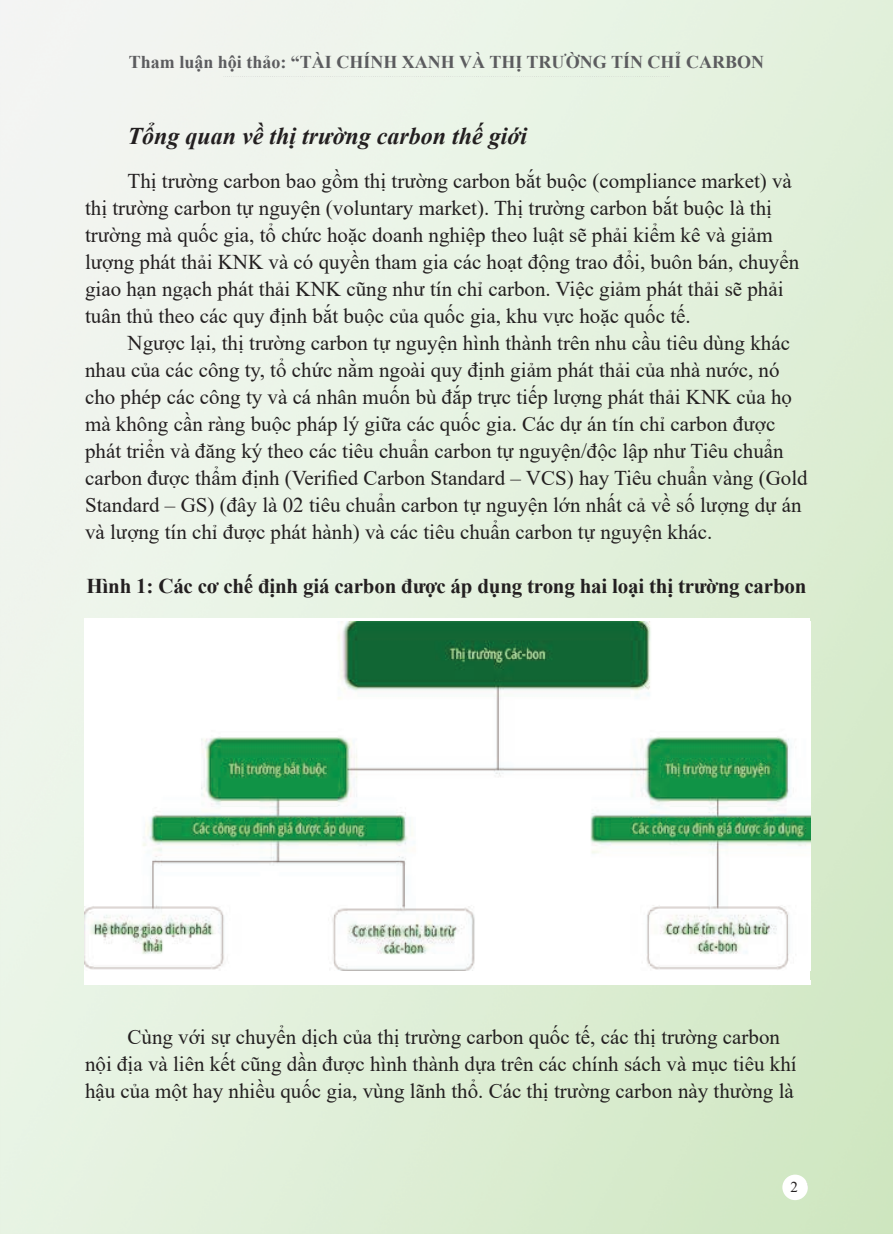
<style>
.page{position:relative;width:893px;height:1234px;background:#fff}
.page>*{position:absolute;margin:0;border:0;box-sizing:border-box;transform-origin:0 0}
.t1{font:italic 700 24px "Times New Roman";color:#231f20}
.t2{font:21px/27px "Times New Roman";color:#231f20}
.t3{font:700 21px "Times New Roman";letter-spacing:-.01em;color:#231f20}
.t4{font:700 18px "Times New Roman";color:#5c5c5f}
.t5{font:18px "Minion Pro";color:#231f20}
.s1{font-family:"Times New Roman";font-size:15px}
</style>
<div class="page">
<img style="left:0;top:0;width:893px;height:1233px">
<img style="left:130px;top:52px;width:634px;height:20px">
<img style="left:521px;top:76px;width:149px;height:1px">
<hr style="left:84px;top:618px;width:726px;height:3px;background:#fff">
<div style="left:84px;top:621px;width:726px;height:359px;background:#fff"></div>
<img style="left:84px;top:621px;width:726px;height:349px">
<img style="left:84px;top:980px;width:726px;height:4px">
<div style="left:782px;top:1174px;width:26px;height:25px;background:#fff;border-radius:50%"></div>
<p class="t4" style="left:129px;top:49px;width:637px">Tham luận hội thảo: “TÀI CHÍNH XANH VÀ THỊ TRƯỜNG TÍN CHỈ CARBON</p>
<p class="t1" style="left:128px;top:119px;width:401px">Tổng quan về thị trường carbon thế giới</p>
<p class="t2" style="left:85px;top:167px;width:716px;text-indent:43px">Thị trường carbon bao gồm thị trường carbon bắt buộc (compliance market) và thị trường carbon tự nguyện (voluntary market). Thị trường carbon bắt buộc là thị trường mà quốc gia, tổ chức hoặc doanh nghiệp theo luật sẽ phải kiểm kê và giảm lượng phát thải KNK và có quyền tham gia các hoạt động trao đổi, buôn bán, chuyển giao hạn ngạch phát thải KNK cũng như tín chỉ carbon. Việc giảm phát thải sẽ phải tuân thủ theo các quy định bắt buộc của quốc gia, khu vực hoặc quốc tế.</p>
<p class="t2" style="left:85px;top:329px;width:724px;text-indent:43px">Ngược lại, thị trường carbon tự nguyện hình thành trên nhu cầu tiêu dùng khác nhau của các công ty, tổ chức nằm ngoài quy định giảm phát thải của nhà nước, nó cho phép các công ty và cá nhân muốn bù đắp trực tiếp lượng phát thải KNK của họ mà không cần ràng buộc pháp lý giữa các quốc gia. Các dự án tín chỉ carbon được phát triển và đăng ký theo các tiêu chuẩn carbon tự nguyện/độc lập như Tiêu chuẩn carbon được thẩm định (Verified Carbon Standard – VCS) hay Tiêu chuẩn vàng (Gold Standard – GS) (đây là 02 tiêu chuẩn carbon tự nguyện lớn nhất cả về số lượng dự án và lượng tín chỉ được phát hành) và các tiêu chuẩn carbon tự nguyện khác.</p>
<p class="t3" style="left:87px;top:571px;width:721px">Hình 1: Các cơ chế định giá carbon được áp dụng trong hai loại thị trường carbon</p>
<p class="t2" style="left:85px;top:1022px;width:713px;text-indent:43px">Cùng với sự chuyển dịch của thị trường carbon quốc tế, các thị trường carbon nội địa và liên kết cũng dần được hình thành dựa trên các chính sách và mục tiêu khí hậu của một hay nhiều quốc gia, vùng lãnh thổ. Các thị trường carbon này thường là</p>
<p class="t5" style="left:790px;top:1173px;width:19px"><span class="s1">2</span>20</p>
</div>
